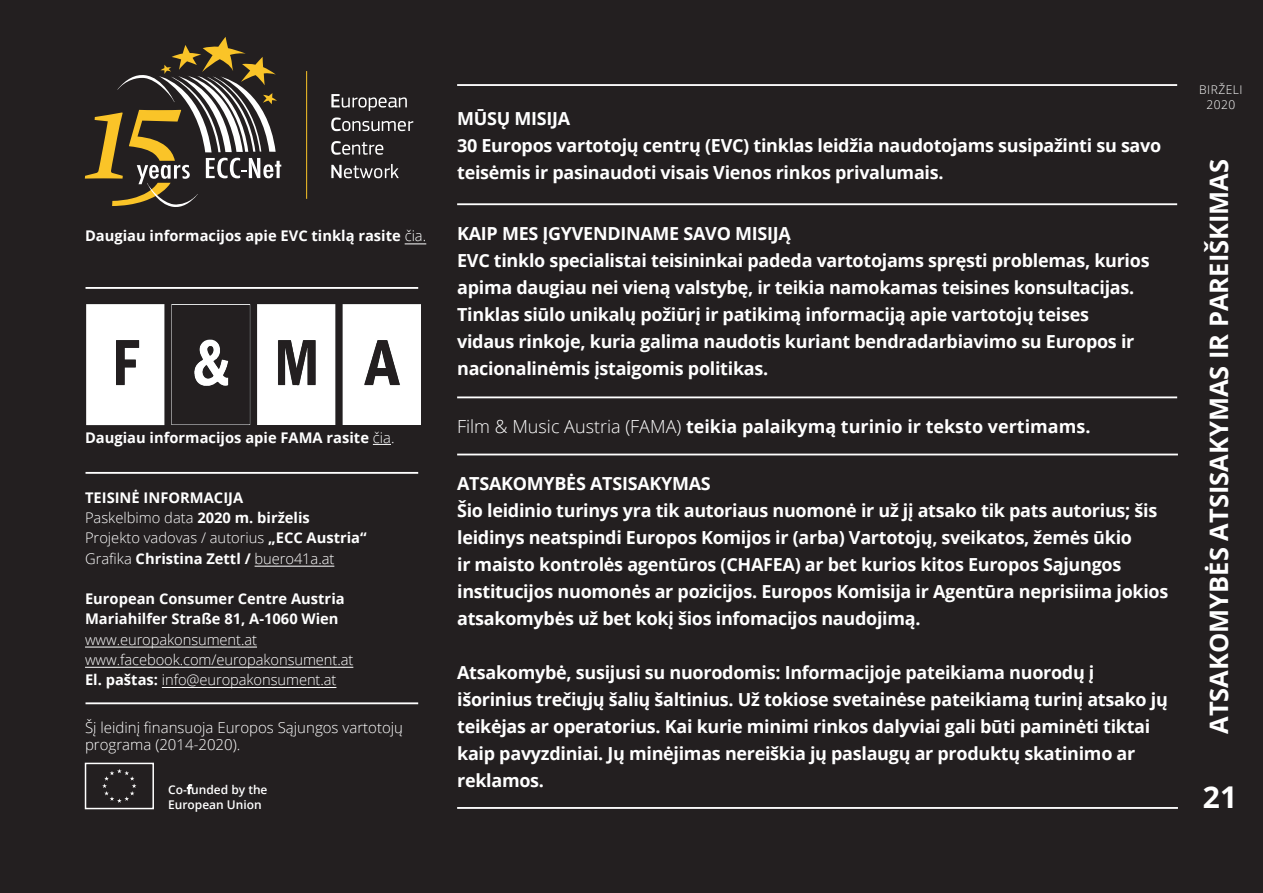
<style>
.page{position:relative;width:1263px;height:893px;background:#231f20}
.page>*{position:absolute;margin:0;border:0;box-sizing:border-box;transform-origin:0 0}
.t1{font:700 30px "Open Sans";color:#fff}
.t2{font:700 25.5px "Open Sans";color:#fff}
.t3{font:700 18px/27px "Open Sans";letter-spacing:-.015em;color:#fff}
.t4{font:300 15px/16.5px "Open Sans";color:#fff}
.t5{font:700 14.7px/20.2px "Open Sans";color:#fff}
.t6{font:300 14.7px/20.2px "Open Sans";letter-spacing:-.005em;color:#fff}
.t7{font:600 12px/15px "Open Sans";color:#fff}
.t8{font:300 12px/15px "Open Sans";letter-spacing:.04em;color:#fff;text-align:center}
.s1{font-weight:300}
.s2{font-weight:700}
</style>
<div class="page">
<svg style="left:405px;top:244px;width:21px;height:1px"></svg>
<svg style="left:373px;top:444px;width:18px;height:1px"></svg>
<hr style="left:457px;top:84px;width:720px;height:2px;background:#fff">
<hr style="left:457px;top:203px;width:720px;height:2px;background:#fff">
<hr style="left:457px;top:396px;width:720px;height:2px;background:#fff">
<hr style="left:457px;top:454px;width:721px;height:1px;background:#fff">
<hr style="left:457px;top:807px;width:721px;height:2px;background:#fff">
<hr style="left:86px;top:287px;width:332px;height:2px;background:#fff">
<hr style="left:86px;top:472px;width:332px;height:2px;background:#fff">
<hr style="left:86px;top:702px;width:332px;height:2px;background:#fff">
<img style="left:86px;top:304px;width:334px;height:122px">
<div style="left:85px;top:763px;width:69px;height:46px;border:2px solid #fff"></div>
<svg style="left:102px;top:769px;width:34px;height:34px"></svg>
<svg style="left:85px;top:37px;width:196px;height:170px"></svg>
<svg style="left:331px;top:94px;width:76px;height:17px"></svg>
<svg style="left:331px;top:117px;width:82px;height:14px"></svg>
<svg style="left:331px;top:141px;width:52px;height:14px"></svg>
<svg style="left:331px;top:164px;width:68px;height:14px"></svg>
<hr style="left:306px;top:71px;width:1px;height:128px;background:#fac428">
<hr style="left:255px;top:566px;width:79px;height:1px;background:#fff">
<hr style="left:85px;top:647px;width:172px;height:1px;background:#fff">
<hr style="left:85px;top:667px;width:268px;height:1px;background:#fff">
<hr style="left:162px;top:687px;width:174px;height:1px;background:#fff">
<p class="t5" style="left:85px;top:225px;width:343px">Daugiau informacijos apie EVC tinklą rasite <span class="s1">čia.</span></p>
<p class="t5" style="left:85px;top:427px;width:311px">Daugiau informacijos apie FAMA rasite <span class="s1">čia.</span></p>
<p class="t5" style="left:85px;top:487px;width:283px">TEISINĖ INFORMACIJA<br><span class="s1">Paskelbimo data</span> 2020 m. birželis <span class="s1">Projekto vadovas / autorius</span> „ECC Austria“ <span class="s1">Grafika</span> Christina Zettl / <span class="s1">buero41a.at</span></p>
<p class="t5" style="left:85px;top:588px;width:261px">European Consumer Centre Austria<br>Mariahilfer Straße 81, A-1060 Wien</p>
<p class="t6" style="left:85px;top:629px;width:270px">www.europakonsument.at www.facebook.com/europakonsument.at<br><span class="s2">El. paštas:</span> info@europakonsument.at</p>
<p class="t4" style="left:85px;top:719px;width:319px">Šį leidinį finansuoja Europos Sąjungos vartotojų programa (2014-2020).</p>
<p class="t7" style="left:168px;top:782px;width:101px">Co-funded by the<br>European Union</p>
<p class="t3" style="left:457px;top:105px;width:706px">MŪSŲ MISIJA<br>30 Europos vartotojų centrų (EVC) tinklas leidžia naudotojams susipažinti su savo teisėmis ir pasinaudoti visais Vienos rinkos privalumais.</p>
<p class="t3" style="left:457px;top:220px;width:694px">KAIP MES ĮGYVENDINAME SAVO MISIJĄ<br>EVC tinklo specialistai teisininkai padeda vartotojams spręsti problemas, kurios apima daugiau nei vieną valstybę, ir teikia namokamas teisines konsultacijas.<br>Tinklas siūlo unikalų požiūrį ir patikimą informaciją apie vartotojų teises vidaus rinkoje, kuria galima naudotis kuriant bendradarbiavimo su Europos ir nacionalinėmis įstaigomis politikas.</p>
<p class="t3" style="left:457px;top:413px;width:635px"><span class="s1">Film &amp; Music Austria (FAMA)</span> teikia palaikymą turinio ir teksto vertimams.</p>
<p class="t3" style="left:457px;top:469px;width:713px">ATSAKOMYBĖS ATSISAKYMAS<br>Šio leidinio turinys yra tik autoriaus nuomonė ir už jį atsako tik pats autorius; šis leidinys neatspindi Europos Komijos ir (arba) Vartotojų, sveikatos, žemės ūkio<br>ir maisto kontrolės agentūros (CHAFEA) ar bet kurios kitos Europos Sąjungos institucijos nuomonės ar pozicijos. Europos Komisija ir Agentūra neprisiima jokios atsakomybės už bet kokį šios infomacijos naudojimą.</p>
<p class="t3" style="left:457px;top:658px;width:712px">Atsakomybė, susijusi su nuorodomis: Informacijoje pateikiama nuorodų į išorinius trečiųjų šalių šaltinius. Už tokiose svetainėse pateikiamą turinį atsako jų teikėjas ar operatorius. Kai kurie minimi rinkos dalyviai gali būti paminėti tiktai kaip pavyzdiniai. Jų minėjimas nereiškia jų paslaugų ar produktų skatinimo ar reklamos.</p>
<p class="t8" style="left:1199px;top:82px;width:45px">BIRŽELI<br>2020</p>
<h2 class="t2" style="left:1201px;top:734px;width:577px;rotate:-90deg">ATSAKOMYBĖS ATSISAKYMAS IR PAREIŠKIMAS</h2>
<h1 class="t1" style="left:1203px;top:776px;width:36px">21</h1>
</div>
